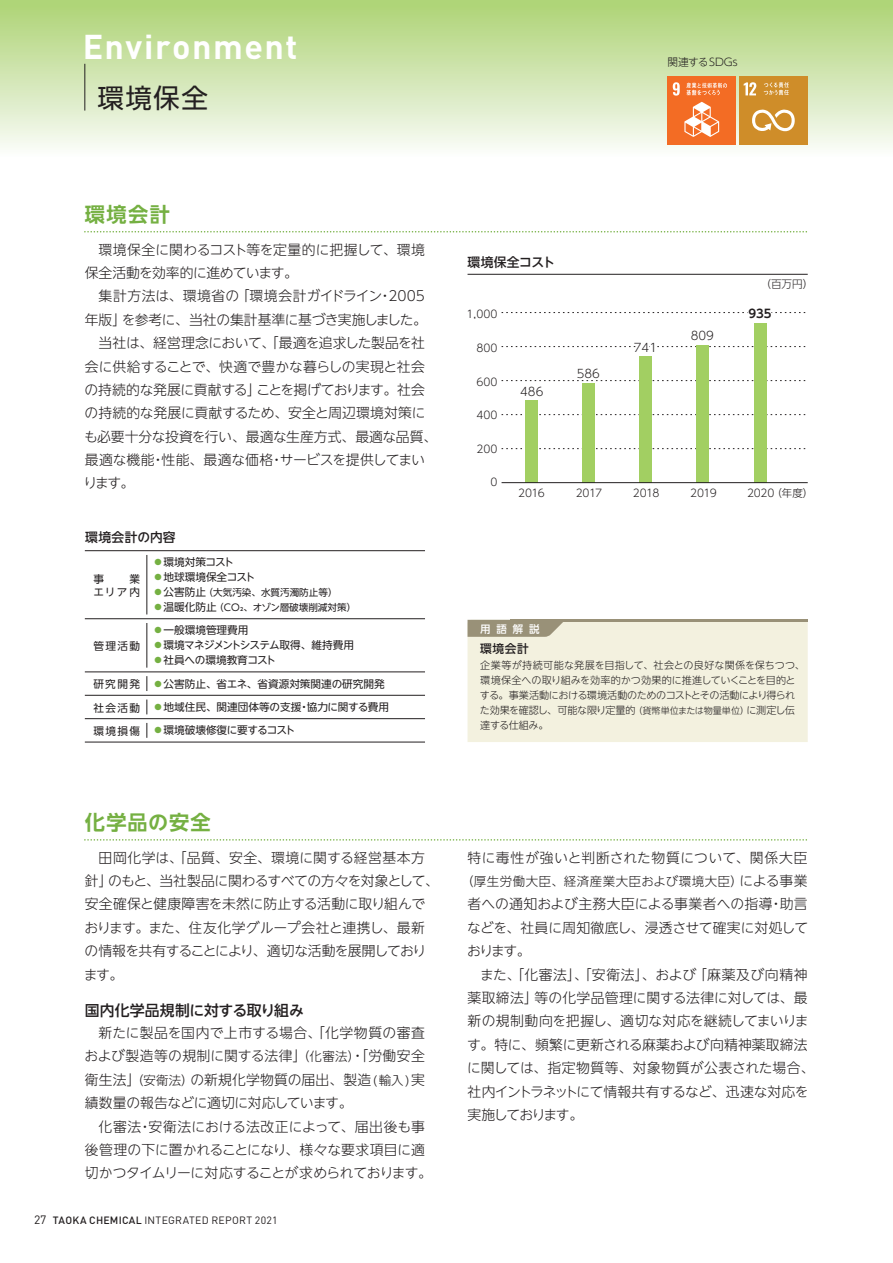
<style>
.page{position:relative;width:893px;height:1263px;background:#fff}
.page>*{position:absolute;margin:0;border:0;box-sizing:border-box;transform-origin:0 0}
.t1{font:700 34.05px "DIN";letter-spacing:.045em;color:#fff}
.t2{font:26.55px "UD Shin Go NT Pro";color:#231f20}
.t3{font:700 20.25px "UD Shin Go NT Pro De";letter-spacing:.065em;color:#75b042}
.t4{font:500 14.85px "UD Shin Go NT Pro";letter-spacing:-.015em;color:#231f20}
.t5{font:300 13.8px/23.4px "UD Shin Go NT Pro";letter-spacing:-.005em;color:#231f20}
.t6{font:300 13.8px "UD Shin Go NT Pro";letter-spacing:-.03em;color:#231f20}
.t7{font:300 13.8px "UD Shin Go NT Pro";letter-spacing:.025em;color:#231f20}
.t8{font:500 12.75px "UD Shin Go NT Pro";letter-spacing:.01em;color:#231f20}
.t9{font:300 12.45px "UD Shin Go NT Pro";letter-spacing:.045em;color:#231f20}
.t10{font:300 11.7px "UD Shin Go NT Pro";color:#231f20}
.t11{font:500 11.7px "UD Shin Go NT Pro";color:#231f20}
.t12{font:700 11.7px "UD Shin Go NT Pro De";color:#231f20}
.t13{font:10.65px/23.4px "UD Shin Go NT Pro";color:#231f20;text-align:right}
.t14{font:300 10.65px "UD Shin Go NT Pro";letter-spacing:-.01em;color:#231f20}
.t15{font:10.65px "UD Shin Go NT Pro";letter-spacing:-.075em;color:#231f20}
.t16{font:10.65px "UD Shin Go NT Pro";letter-spacing:-.025em;color:#231f20}
.t17{font:10.5px "DIN";letter-spacing:.025em;color:#231f20}
.t18{font:500 10.5px "UD Shin Go NT Pro";color:#fff}
.t19{font:300 10.05px/14.9px "UD Shin Go NT Pro";letter-spacing:-.025em;color:#231f20}
.t20{font:9.6px "UD Shin Go NT Pro";color:#231f20}
.s1{color:#75b042}
.s2{font-size:10.65px;color:#75b042}
.s3{font-size:10.65px}
.s4{font-size:12.45px}
.s5{font-size:12px}
.s6{font-weight:500}
.s7{font-size:10.5px}
.s8{font-size:9.15px}
.s9{font-size:13.8px}
</style>
<div class="page">
<div style="left:0;top:0;width:893px;height:157px;background:linear-gradient(to bottom,#acd272,#fbfcfa)"></div>
<svg style="left:85px;top:231px;width:722px;height:1px"></svg>
<hr style="left:85px;top:64px;width:1px;height:47px;background:#231f20">
<svg style="left:85px;top:839px;width:722px;height:2px"></svg>
<hr style="left:147px;top:555px;width:1px;height:59px;background:#231f20">
<hr style="left:147px;top:623px;width:1px;height:45px;background:#231f20">
<svg style="left:147px;top:676px;width:1px;height:15px"></svg>
<svg style="left:147px;top:699px;width:1px;height:15px"></svg>
<svg style="left:147px;top:723px;width:1px;height:15px"></svg>
<hr style="left:85px;top:618px;width:340px;height:1px;background:#231f20">
<hr style="left:85px;top:550px;width:340px;height:1px;background:#231f20">
<hr style="left:85px;top:671px;width:340px;height:1px;background:#231f20">
<hr style="left:85px;top:695px;width:340px;height:1px;background:#231f20">
<hr style="left:85px;top:718px;width:340px;height:1px;background:#231f20">
<hr style="left:85px;top:742px;width:340px;height:1px;background:#231f20">
<div style="left:468px;top:620px;width:340px;height:122px;background:#f3f1df"></div>
<div style="left:740px;top:77px;width:68px;height:68px;background:#cf8d29"></div>
<svg style="left:744px;top:82px;width:12px;height:13px"></svg>
<svg style="left:752px;top:109px;width:43px;height:23px"></svg>
<svg style="left:764px;top:82px;width:25px;height:13px"></svg>
<div style="left:667px;top:77px;width:68px;height:68px;background:#f36c24"></div>
<svg style="left:673px;top:82px;width:7px;height:14px"></svg>
<svg style="left:684px;top:102px;width:35px;height:35px"></svg>
<svg style="left:686px;top:83px;width:41px;height:12px"></svg>
<hr style="left:468px;top:274px;width:340px;height:1px;background:#231f20">
<svg style="left:502px;top:448px;width:304px;height:1px"></svg>
<svg style="left:502px;top:414px;width:304px;height:1px"></svg>
<div style="left:525px;top:400px;width:13px;height:83px;background:#a2cf62"></div>
<div style="left:582px;top:383px;width:13px;height:100px;background:#a2cf62"></div>
<div style="left:639px;top:357px;width:13px;height:126px;background:#a2cf62"></div>
<div style="left:696px;top:345px;width:13px;height:138px;background:#a2cf62"></div>
<div style="left:754px;top:324px;width:12px;height:159px;background:#a2cf62"></div>
<hr style="left:502px;top:482px;width:306px;height:1px;background:#231f20">
<svg style="left:502px;top:312px;width:304px;height:43px"></svg>
<svg style="left:502px;top:366px;width:304px;height:38px"></svg>
<h1 class="t1" style="left:83px;top:24px;width:216px">Environment</h1>
<h2 class="t2" style="left:98px;top:77px;width:112px">環境保全</h2>
<h3 class="t3" style="left:85px;top:198px;width:87px">環境会計</h3>
<p class="t5" style="left:85px;top:237px;width:342px;text-indent:14px">環境保全に関わるコスト等を定量的に把握して、環境保全活動を効率的に進めています。</p>
<p class="t5" style="left:99px;top:284px;width:328px">集計方法は、環境省の「環境会計ガイドライン・2005</p>
<p class="t6" style="left:85px;top:308px;width:343px">年版」を参考に、当社の集計基準に基づき実施しました。</p>
<p class="t6" style="left:99px;top:332px;width:328px">当社は、経営理念において、「最適を追求した製品を社</p>
<p class="t5" style="left:85px;top:354px;width:342px">会に供給することで、快適で豊かな暮らしの実現と社会</p>
<p class="t6" style="left:85px;top:378px;width:342px">の持続的な発展に貢献する」ことを掲げております。社会</p>
<p class="t5" style="left:85px;top:401px;width:342px">の持続的な発展に貢献するため、安全と周辺環境対策に</p>
<p class="t5" style="left:84px;top:424px;width:355px">も必要十分な投資を行い、最適な生産方式、最適な品質、</p>
<p class="t5" style="left:85px;top:448px;width:342px">最適な機能・性能、最適な価格・サービスを提供してまい</p>
<p class="t5" style="left:84px;top:471px;width:52px">ります。</p>
<p class="t8" style="left:85px;top:526px;width:92px">環境会計の内容</p>
<p class="t16" style="left:153px;top:554px;width:83px"><span class="s1">●</span>環境対策コスト</p>
<p class="t13" style="left:153px;top:565px;width:104px"><span class="s1">●</span>地球環境保全コスト</p>
<p class="t20" style="left:153px;top:585px;width:186px"><span class="s2">●</span><span class="s3">公害防止</span>（大気汚染、水質汚濁防止等）</p>
<p class="t20" style="left:153px;top:600px;width:205px"><span class="s2">●</span><span class="s3">温暖化防止</span>（CO₂、オゾン層破壊削減対策）</p>
<p class="t13" style="left:93px;top:567px;width:12px">事</p>
<p class="t13" style="left:93px;top:572px;width:48px;line-height:12.8px">業<br>エリア内</p>
<p class="t13" style="left:153px;top:618px;width:97px"><span class="s1">●</span>一般環境管理費用</p>
<p class="t15" style="left:153px;top:637px;width:203px"><span class="s1">●</span>環境マネジメントシステム取得、維持費用</p>
<p class="t13" style="left:153px;top:648px;width:125px"><span class="s1">●</span>社員への環境教育コスト</p>
<p class="t13" style="left:93px;top:634px;width:48px">管理活動</p>
<p class="t13" style="left:93px;top:671px;width:297px;text-align:left">研究開発 <span class="s1">●</span>公害防止、省エネ、省資源対策関連の研究開発社会活動 <span class="s1">●</span>地域住民、関連団体等の支援・協力に関する費用環境損傷 <span class="s1">●</span>環境破壊修復に要するコスト</p>
<h3 class="t3" style="left:85px;top:806px;width:127px">化学品の安全</h3>
<p class="t5" style="left:84px;top:845px;width:357px;text-indent:15px">田岡化学は、「品質、安全、環境に関する経営基本方針」のもと、当社製品に関わるすべての方々を対象として、安全確保と健康障害を未然に防止する活動に取り組んでおります。また、住友化学グループ会社と連携し、最新の情報を共有することにより、適切な活動を展開しております。</p>
<p class="t4" style="left:85px;top:998px;width:221px">国内化学品規制に対する取り組み</p>
<p class="t5" style="left:84px;top:1021px;width:342px;text-align:justify;text-indent:14px">新たに製品を国内で上市する場合、「化学物質の審査および製造等の規制に関する法律」<span class="s4">（化審法）</span>・「労働安全衛生法」<span class="s4">（安衛法）</span>の新規化学物質の届出、製造<span class="s4">(輸入)</span>実績数量の報告などに適切に対応しています。</p>
<p class="t5" style="left:85px;top:1114px;width:349px;text-align:center">化審法・安衛法における法改正によって、届出後も事<br>後管理の下に置かれることになり、様々な要求項目に適切かつタイムリーに対応することが求められております。</p>
<p class="t17" style="left:34px;top:1213px;width:245px"><span class="s5">27</span> <span class="s6">TAOKA CHEMICAL</span> INTEGRATED REPORT 2021</p>
<p class="t8" style="left:468px;top:252px;width:89px">環境保全コスト</p>
<p class="t14" style="left:667px;top:54px;width:72px">関連するSDGs</p>
<p class="t14" style="left:760px;top:276px;width:55px">（百万円）</p>
<p class="t14" style="left:467px;top:306px;width:32px">1,000</p>
<p class="t12" style="left:748px;top:304px;width:25px">935</p>
<p class="t10" style="left:691px;top:326px;width:25px">809</p>
<p class="t10" style="left:634px;top:338px;width:25px">741</p>
<p class="t10" style="left:577px;top:364px;width:25px">586</p>
<p class="t10" style="left:520px;top:382px;width:25px">486</p>
<p class="t14" style="left:476px;top:339px;width:23px">800</p>
<p class="t14" style="left:476px;top:373px;width:23px">600</p>
<p class="t14" style="left:476px;top:407px;width:23px">400</p>
<p class="t14" style="left:476px;top:440px;width:23px">200</p>
<p class="t14" style="left:490px;top:474px;width:9px">0</p>
<p class="t14" style="left:518px;top:484px;width:28px">2016</p>
<p class="t14" style="left:576px;top:484px;width:28px">2017</p>
<p class="t14" style="left:633px;top:484px;width:28px">2018</p>
<p class="t14" style="left:690px;top:484px;width:28px">2019</p>
<p class="t14" style="left:747px;top:484px;width:68px">2020<span class="s7">（年度）</span></p>
<p class="t18" style="left:480px;top:620px;width:61px">用語解説</p>
<p class="t11" style="left:480px;top:639px;width:50px">環境会計</p>
<p class="t19" style="left:480px;top:657px;width:327px">企業等が持続可能な発展を目指して、社会との良好な関係を保ちつつ、環境保全への取り組みを効率的かつ効果的に推進していくことを目的とする。事業活動における環境活動のためのコストとその活動により得られた効果を確認し、可能な限り定量的<span class="s8">（貨幣単位または物量単位）</span>に測定し伝達する仕組み。</p>
<p class="t7" style="left:467px;top:846px;width:342px">特に毒性が強いと判断された物質について、関係大臣</p>
<p class="t9" style="left:461px;top:871px;width:348px">（厚生労働大臣、経済産業大臣および環境大臣）<span class="s9">による事業</span></p>
<p class="t5" style="left:467px;top:892px;width:343px;text-align:justify">者への通知および主務大臣による事業者への指導・助言などを、社員に周知徹底し、浸透させて確実に対処しております。</p>
<p class="t5" style="left:467px;top:962px;width:349px;text-indent:13px">また、「化審法」、「安衛法」、および「麻薬及び向精神薬取締法」等の化学品管理に関する法律に対しては、最新の規制動向を把握し、適切な対応を継続してまいります。特に、頻繁に更新される麻薬および向精神薬取締法に関しては、指定物質等、対象物質が公表された場合、社内イントラネットにて情報共有するなど、迅速な対応を実施しております。</p>
</div>
